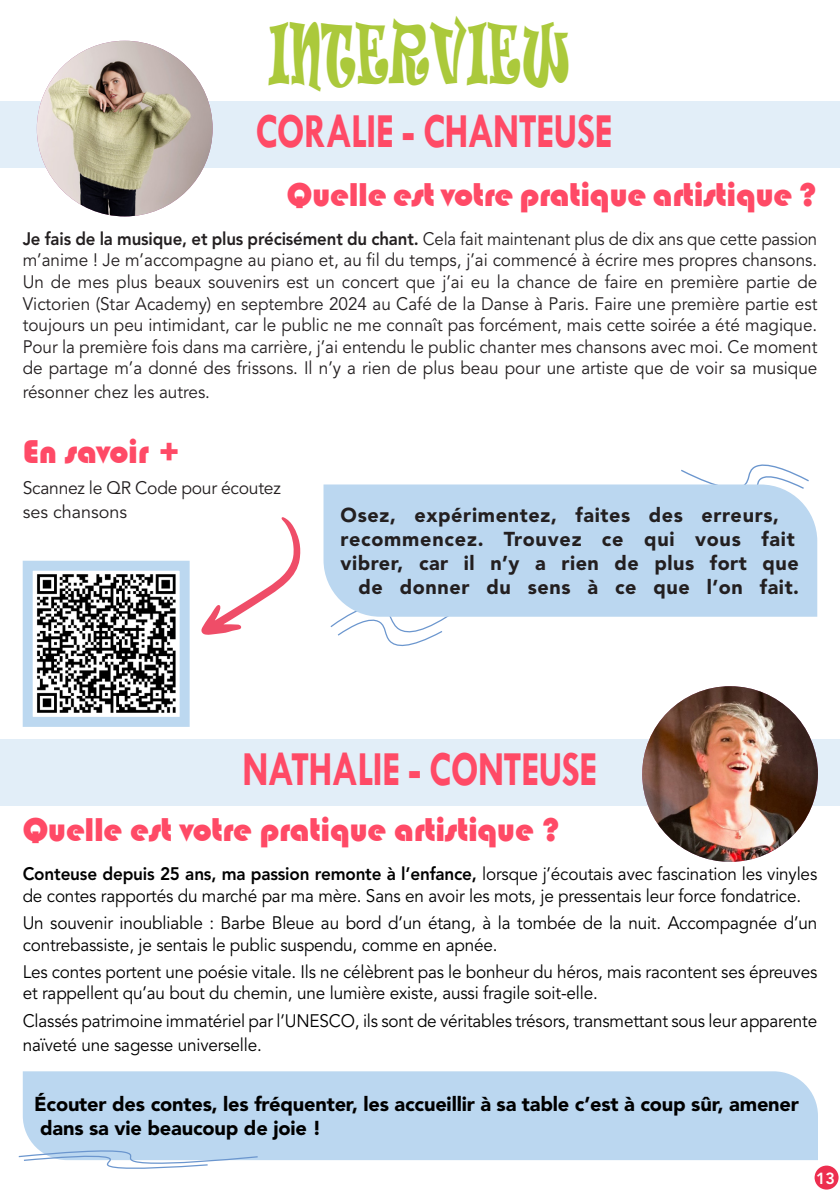
<style>
.page{position:relative;width:840px;height:1191px;background:#fff}
.page>*{position:absolute;margin:0;border:0;box-sizing:border-box;transform-origin:0 0}
.TITRE_PARTIES{font:78.2px "Ravie";letter-spacing:.02em;color:#abc93b;scale:.49 1}
.prénom___particularité{font:700 49.4px "Tw Cen";letter-spacing:-.02em;color:#ff4a66;scale:.77 1}
.t1{font:34px "Bauhaus 93";letter-spacing:-.01em;color:#ff4a66}
.txt{font:900 20px "Avenir LT Pro";letter-spacing:.035em;color:#231f20}
.t2{font:900 20px/24px "Avenir LT Pro";letter-spacing:-.01em;color:#000}
.t3{font:18px/21.6px "Avenir LT Pro";letter-spacing:-.01em;color:#000;scale:.95 1}
.txt-2{font:18px/21.6px "Avenir LT Pro";color:#231f20;text-align:justify;scale:.95 1}
.txt-3{font:18px/21.6px "Avenir LT Pro";color:#231f20;scale:.93 1}
.txt-4{font:18px/24px "Avenir LT Pro";color:#231f20}
.t4{font:800 16px "Avenir LT Pro";color:#fff}
.s1{font-weight:800}
</style>
<div class="page">
<div style="left:814px;top:1165px;width:24px;height:24px;background:#ed2e4f;border-radius:50%"></div>
<div style="left:0;top:101px;width:839px;height:67px;background:#e2eef8"></div>
<img style="left:37px;top:41px;width:175px;height:175px;border-radius:88px">
<svg style="left:681px;top:464px;width:128px;height:20px"></svg>
<svg style="left:330px;top:617px;width:118px;height:30px"></svg>
<div style="left:323px;top:484px;width:493px;height:133px;background:#bbd7f0"></div>
<img style="left:37px;top:574px;width:139px;height:139px">
<div style="left:23px;top:561px;width:166px;height:166px;border:10px solid #bcd8f0"></div>
<svg style="left:201px;top:517px;width:100px;height:118px"></svg>
<div style="left:0;top:739px;width:839px;height:66px;background:#e2eef8"></div>
<img style="left:641px;top:686px;width:176px;height:176px;border-radius:88px">
<div style="left:23px;top:1071px;width:794px;height:89px;background:#bbd7f0"></div>
<svg style="left:18px;top:1147px;width:241px;height:22px"></svg>
<p class="TITRE_PARTIES" style="left:269px;top:0;width:616px">INTERVIEW</p>
<p class="prénom___particularité" style="left:255px;top:102px;width:465px">CORALIE - CHANTEUSE</p>
<p class="t1" style="left:287px;top:176px;width:531px">Quelle est votre pratique artistique ?</p>
<p class="txt-3" style="left:23px;top:228px;width:855px"><span class="s1">Je fais de la musique, et plus précisément du chant.</span> Cela fait maintenant plus de dix ans que cette passion m’anime ! Je m’accompagne au piano et, au fil du temps, j’ai commencé à écrire mes propres chansons.</p>
<p class="txt-2" style="left:23px;top:271px;width:837px">Un de mes plus beaux souvenirs est un concert que j’ai eu la chance de faire en première partie de Victorien (Star Academy) en septembre 2024 au Café de la Danse à Paris. Faire une première partie est toujours un peu intimidant, car le public ne me connaît pas forcément, mais cette soirée a été magique.<br>Pour la première fois dans ma carrière, j’ai entendu le public chanter mes chansons avec moi. Ce moment de partage m’a donné des frissons. Il n’y a rien de plus beau pour une artiste que de voir sa musique</p>
<p class="txt-2" style="left:23px;top:382px;width:199px">résonner chez les autres.</p>
<p class="t1" style="left:23px;top:432px;width:161px">En savoir +</p>
<p class="txt-4" style="left:23px;top:476px;width:259px">Scannez le QR Code pour écoutez ses chansons</p>
<p class="txt" style="left:340px;top:503px;width:440px">Osez, expérimentez, faites des erreurs,</p>
<p class="txt" style="left:340px;top:527px;width:455px">recommencez. Trouvez ce qui vous fait</p>
<p class="txt" style="left:340px;top:551px;width:459px">vibrer, car il n’y a rien de plus fort que</p>
<p class="txt" style="left:358px;top:575px;width:442px">de donner du sens à ce que l’on fait.</p>
<p class="prénom___particularité" style="left:242px;top:739px;width:462px">NATHALIE - CONTEUSE</p>
<p class="t1" style="left:23px;top:811px;width:538px">Quelle est votre pratique artistique ?</p>
<p class="t3" style="left:23px;top:863px;width:837px"><span class="s1">Conteuse depuis 25 ans, ma passion remonte à l’enfance,</span> lorsque j’écoutais avec fascination les vinyles de contes rapportés du marché par ma mère. Sans en avoir les mots, je pressentais leur force fondatrice.</p>
<p class="t3" style="left:23px;top:912px;width:837px">Un souvenir inoubliable : Barbe Bleue au bord d’un étang, à la tombée de la nuit. Accompagnée d’un contrebassiste, je sentais le public suspendu, comme en apnée.</p>
<p class="t3" style="left:23px;top:961px;width:837px">Les contes portent une poésie vitale. Ils ne célèbrent pas le bonheur du héros, mais racontent ses épreuves et rappellent qu’au bout du chemin, une lumière existe, aussi fragile soit-elle.</p>
<p class="t3" style="left:23px;top:1009px;width:837px;line-height:24px">Classés patrimoine immatériel par l’UNESCO, ils sont de véritables trésors, transmettant sous leur apparente naïveté une sagesse universelle.</p>
<p class="t2" style="left:40px;top:1092px;width:760px;text-indent:-6px">Écouter des contes, les fréquenter, les accueillir à sa table c’est à coup sûr, amener dans sa vie beaucoup de joie !</p>
<p class="t4" style="left:815px;top:1168px;width:20px">13</p>
</div>
